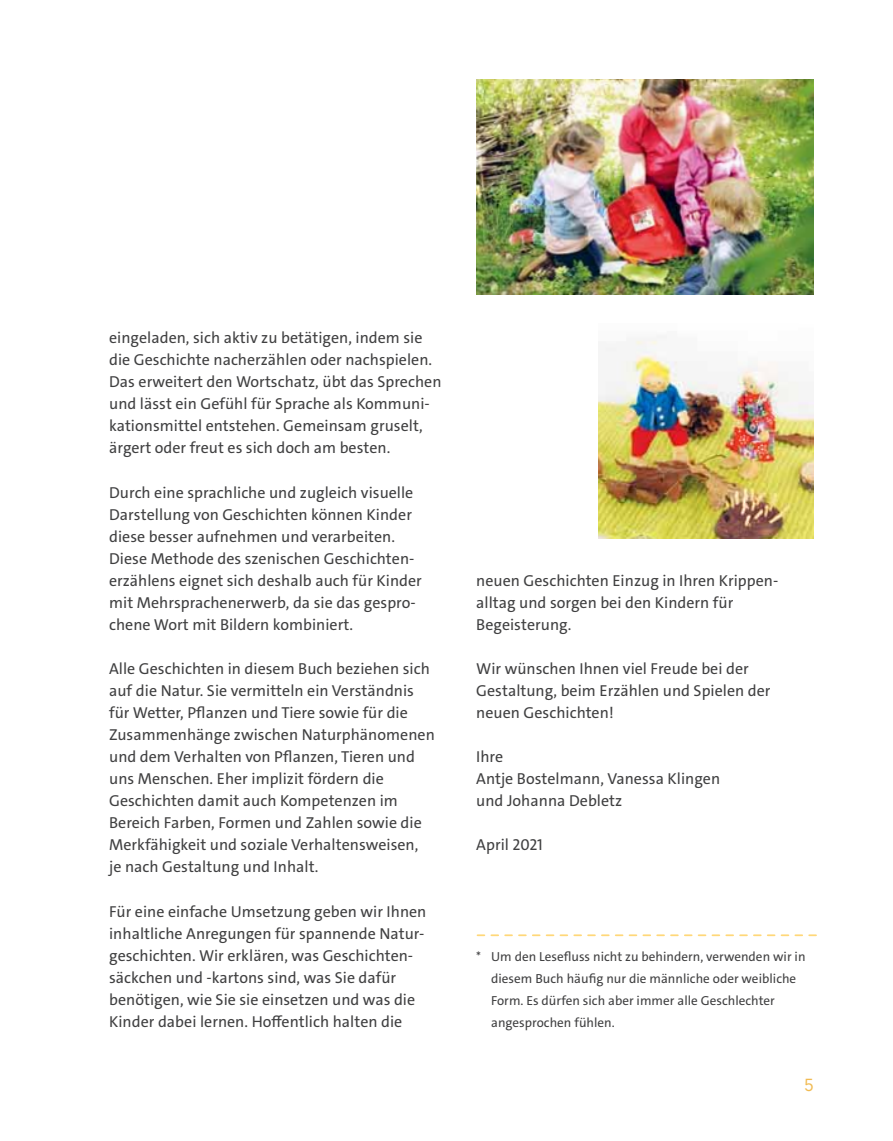
<style>
.page{position:relative;width:893px;height:1141px;background:#fff}
.page>*{position:absolute;margin:0;border:0;box-sizing:border-box;transform-origin:0 0}
.t1{font:17.5px "Geomanist";color:#f1bb53}
.t2{font:15.92px/22.1px "The Sans C4 s";color:#404041}
.t3{font:13.12px/22.1px "The Sans C4 s";color:#404041}
</style>
<div class="page">
<img style="left:599px;top:336px;width:215px;height:203px">
<img style="left:476px;top:79px;width:338px;height:215px">
<svg style="left:477px;top:934px;width:339px;height:2px"></svg>
<p class="t2" style="left:109px;top:328px;width:334px">eingeladen, sich aktiv zu betätigen, indem sie die Geschichte nacherzählen oder nachspielen.<br>Das erweitert den Wortschatz, übt das Sprechen und lässt ein Gefühl für Sprache als Kommuni&shy;kationsmittel entstehen. Gemeinsam gruselt, ärgert oder freut es sich doch am besten.</p>
<p class="t2" style="left:109px;top:483px;width:314px">Durch eine sprachliche und zugleich visuelle Darstellung von Geschichten können Kinder diese besser aufnehmen und verarbeiten.<br>Diese Methode des szenischen Geschichten&shy;erzählens eignet sich deshalb auch für Kinder mit Mehrsprachenerwerb, da sie das gespro&shy;chene Wort mit Bildern kombiniert.</p>
<p class="t2" style="left:109px;top:659px;width:327px">Alle Geschichten in diesem Buch beziehen sich auf die Natur. Sie vermitteln ein Verständnis für Wetter, Pflanzen und Tiere sowie für die Zusammenhänge zwischen Naturphänomenen und dem Verhalten von Pflanzen, Tieren und uns Menschen. Eher implizit fördern die Geschichten damit auch Kompetenzen im Bereich Farben, Formen und Zahlen sowie die Merkfähigkeit und soziale Verhaltensweisen,<br>je nach Gestaltung und Inhalt.</p>
<p class="t2" style="left:109px;top:902px;width:319px">Für eine einfache Umsetzung geben wir Ihnen inhaltliche Anregungen für spannende Natur&shy;geschichten. Wir erklären, was Geschichten&shy;säckchen und -kartons sind, was Sie dafür benötigen, wie Sie sie einsetzen und was die Kinder dabei lernen. Hoffentlich halten die</p>
<p class="t2" style="left:476px;top:571px;width:304px">neuen Geschichten Einzug in Ihren Krippen&shy;alltag und sorgen bei den Kindern für<br>Begeisterung.</p>
<p class="t2" style="left:476px;top:659px;width:296px">Wir wünschen Ihnen viel Freude bei der<br>Gestaltung, beim Erzählen und Spielen der neuen Geschichten!</p>
<p class="t2" style="left:476px;top:747px;width:245px">Ihre<br>Antje Bostelmann, Vanessa Klingen und Johanna Debletz</p>
<p class="t2" style="left:476px;top:836px;width:68px">April 2021</p>
<p class="t3" style="left:491px;top:947px;width:316px;text-indent:-15px">* Um den Lesefluss nicht zu behindern, verwenden wir in diesem Buch häufig nur die männliche oder weibliche Form. Es dürfen sich aber immer alle Geschlechter angesprochen fühlen.</p>
<p class="t1" style="left:804px;top:1078px;width:11px">5</p>
</div>
